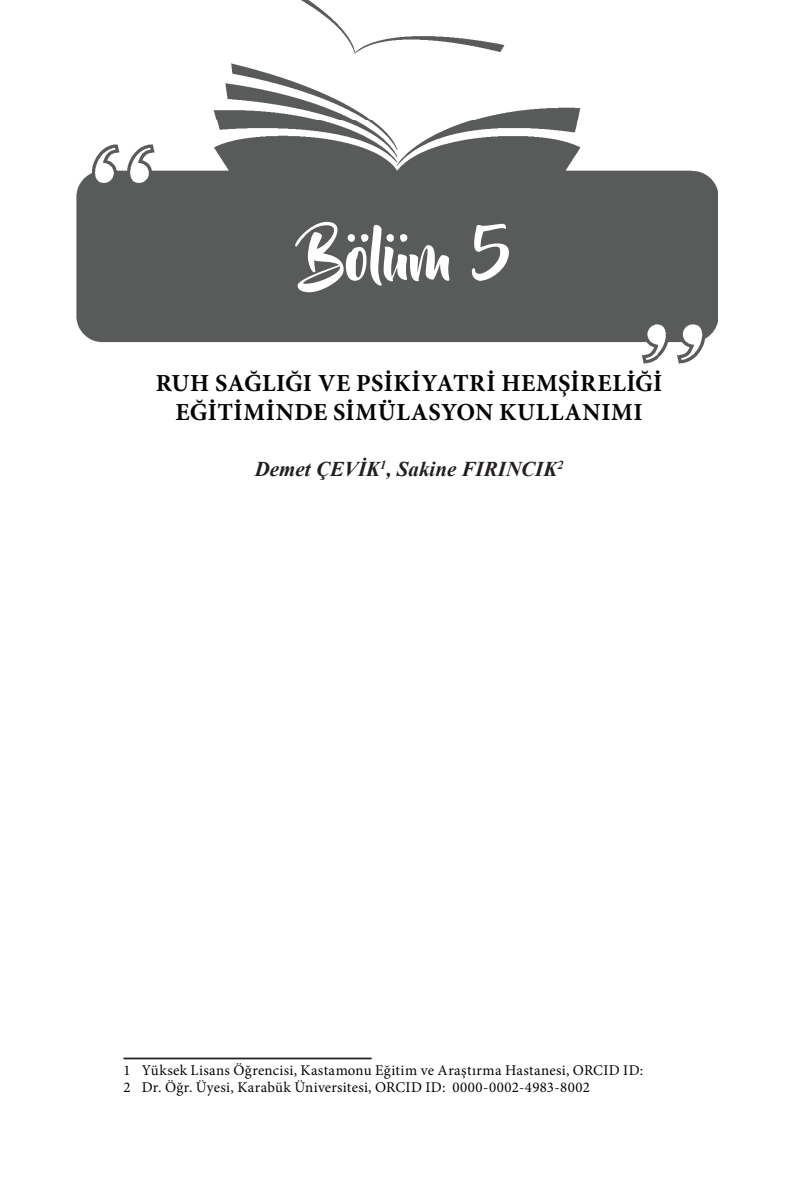
<style>
.page{position:relative;width:794px;height:1191px;background:#fff}
.page>*{position:absolute;margin:0;border:0;box-sizing:border-box;transform-origin:0 0}
.t1{font:63px "Beyond The Mountains";color:#fff}
.t2{font:700 24.5px/29.4px "Minion Pro";letter-spacing:.02em;color:#040503;text-align:center}
.t3{font:italic 700 21px "Times New Roman";color:#231f20}
.t4{font:14.88px/16.6px "Minion Pro";letter-spacing:.02em;color:#040503}
</style>
<div class="page">
<img style="left:76px;top:119px;width:582px;height:244px">
<img style="left:658px;top:170px;width:59px;height:193px">
<img style="left:213px;top:63px;width:368px;height:56px">
<img style="left:301px;top:0;width:204px;height:54px">
<hr style="left:123px;top:1057px;width:249px;height:2px;background:#231f20">
<h1 class="t1" style="left:306px;top:222px;width:208px">Bölüm 5</h1>
<h2 class="t2" style="left:156px;top:368px;width:506px">RUH SAĞLIĞI VE PSİKİYATRİ HEMŞİRELİĞİ<br>EĞİTİMİNDE SİMÜLASYON KULLANIMI</h2>
<h3 class="t3" style="left:255px;top:454px;width:310px">Demet ÇEVİK<sup>1</sup>, Sakine FIRINCIK<sup>2</sup></h3>
<p class="t4" style="left:123px;top:1062px;width:521px">1 Yüksek Lisans Öğrencisi, Kastamonu Eğitim ve Araştırma Hastanesi, ORCID ID:<br>2 Dr. Öğr. Üyesi, Karabük Üniversitesi, ORCID ID: 0000-0002-4983-8002</p>
</div>
